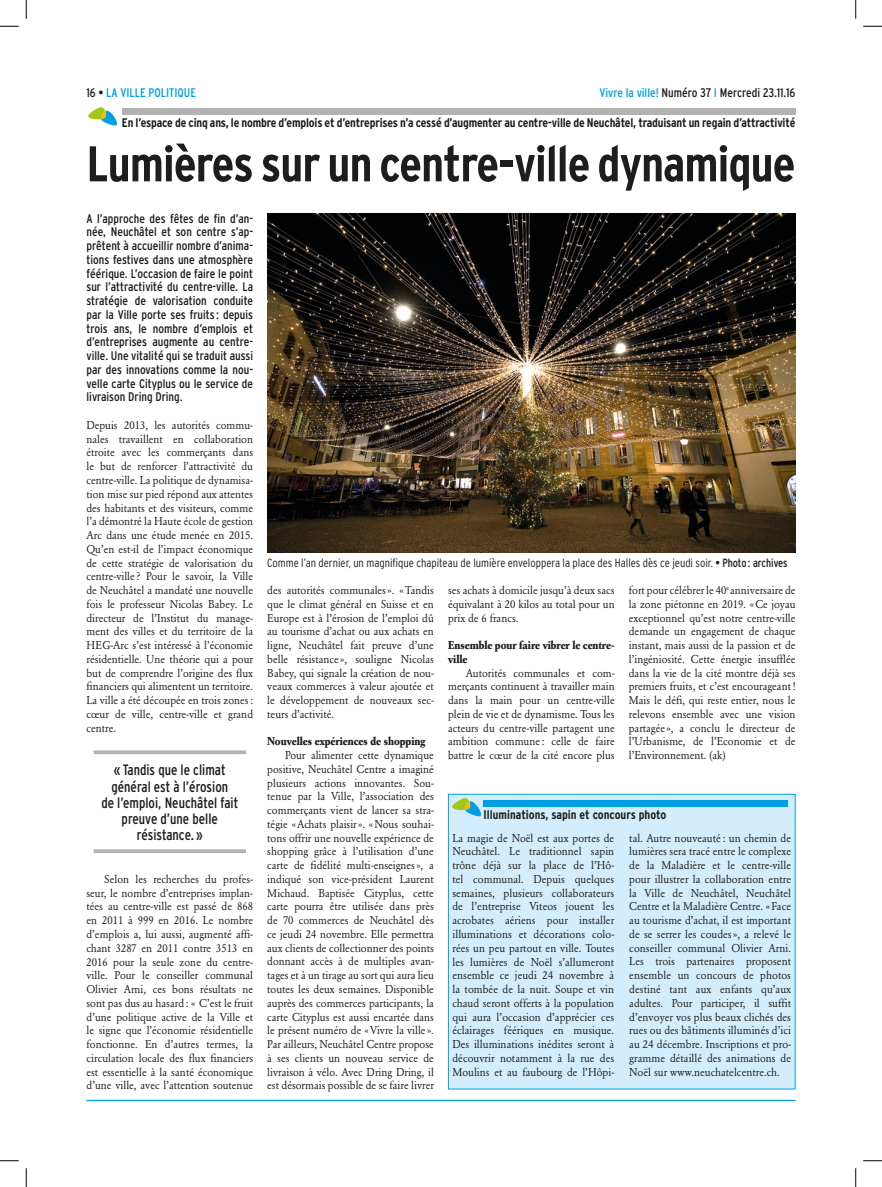
<style>
.page{position:relative;width:882px;height:1187px;background:#fff}
.page>*{position:absolute;margin:0;border:0;box-sizing:border-box;transform-origin:0 0}
.t1{font:700 condensed 50px "Interstate";letter-spacing:-.02em;color:#1d1d1b}
.t2{font:condensed 15px/16.2px "Interstate";color:#1d1d1b;text-align:center;scale:.95 1}
.t3{font:condensed 12.5px/13.8px "Interstate";color:#1d1d1b;text-align:justify}
.t4{font:700 condensed 12.5px "Interstate";letter-spacing:-.015em;color:#1d1d1b}
.t5{font:condensed 12.5px "Interstate";color:#009fe3}
.t6{font:300 condensed 11.88px "Interstate";color:#1d1d1b}
.t7{font:11.25px/13.8px "Garamond BE";color:#1d1d1b;text-align:justify;scale:.95 1}
.t8{font:700 11.25px/13.8px "Garamond BE";color:#1d1d1b;scale:.95 1}
.s1{color:#1d1d1b}
.s2{color:#009fe3}
.s3{font-weight:400}
</style>
<div class="page">
<hr style="left:86px;top:1099px;width:709px;height:1px;background:#009fe3">
<div style="left:122px;top:109px;width:673px;height:6px;background:#b2b2b2"></div>
<svg style="left:88px;top:107px;width:29px;height:18px"></svg>
<svg style="left:94px;top:750px;width:152px;height:4px"></svg>
<svg style="left:94px;top:849px;width:152px;height:4px"></svg>
<img style="left:267px;top:214px;width:528px;height:338px">
<div style="left:448px;top:794px;width:347px;height:294px;background:#d4edfc"></div>
<div style="left:448px;top:794px;width:347px;height:295px;border:1px solid #009fe3"></div>
<div style="left:483px;top:800px;width:305px;height:6px;background:#009fe3"></div>
<svg style="left:452px;top:798px;width:29px;height:18px"></svg>
<svg style="left:0;top:25px;width:19px;height:2px"></svg>
<svg style="left:863px;top:25px;width:19px;height:2px"></svg>
<svg style="left:0;top:1160px;width:19px;height:1px"></svg>
<svg style="left:863px;top:1160px;width:19px;height:1px"></svg>
<svg style="left:25px;top:0;width:2px;height:19px"></svg>
<svg style="left:25px;top:1168px;width:2px;height:18px"></svg>
<svg style="left:855px;top:0;width:1px;height:19px"></svg>
<svg style="left:855px;top:1168px;width:1px;height:18px"></svg>
<p class="t5" style="left:86px;top:85px;width:111px"><span class="s1">16 •</span> LA VILLE POLITIQUE</p>
<p class="t3" style="left:599px;top:85px;width:197px"><span class="s2">Vivre la ville!</span> Numéro 37 <span class="s2">I</span> Mercredi 23.11.16</p>
<p class="t4" style="left:122px;top:115px;width:675px">En l’espace de cinq ans, le nombre d’emplois et d’entreprises n’a cessé d’augmenter au centre-ville de Neuchâtel, traduisant un regain d’attractivité</p>
<h1 class="t1" style="left:86px;top:136px;width:710px">Lumières sur un centre-ville dynamique</h1>
<p class="t3" style="left:86px;top:211px;width:168px">A l’approche des fêtes de fin d’an&shy;née, Neuchâtel et son centre s’ap&shy;prêtent à accueillir nombre d’anima&shy;tions festives dans une atmosphère féérique. L’occasion de faire le point sur l’attractivité du centre-ville. La stratégie de valorisation conduite par la Ville porte ses fruits : depuis trois ans, le nombre d’emplois et d’entreprises augmente au centre&shy;ville. Une vitalité qui se traduit aussi par des innovations comme la nou&shy;velle carte Cityplus ou le service de livraison Dring Dring.</p>
<p class="t7" style="left:86px;top:418px;width:177px">Depuis 2013, les autorités commu&shy;nales travaillent en collaboration étroite avec les commerçants dans le but de renforcer l’attractivité du centre-ville. La politique de dynamisa&shy;tion mise sur pied répond aux attentes des habitants et des visiteurs, comme l’a démontré la Haute école de gestion Arc dans une étude menée en 2015.<br>Qu’en est-il de l’impact économique de cette stratégie de valorisation du centre-ville ? Pour le savoir, la Ville de Neuchâtel a mandaté une nouvelle fois le professeur Nicolas Babey. Le directeur de l’Institut du manage&shy;ment des villes et du territoire de la HEG-Arc s’est intéressé à l’économie résidentielle. Une théorie qui a pour but de comprendre l’origine des flux financiers qui alimentent un territoire.<br>La ville a été découpée en trois zones : cœur de ville, centre-ville et grand centre.</p>
<h2 class="t2" style="left:101px;top:761px;width:146px">« Tandis que le climat général est à l’érosion<br>de l’emploi, Neuchâtel fait preuve d’une belle résistance. »</h2>
<p class="t7" style="left:86px;top:872px;width:177px;text-indent:18px">Selon les recherches du profes&shy;seur, le nombre d’entreprises implan&shy;tées au centre-ville est passé de 868 en 2011 à 999 en 2016. Le nombre d’emplois a, lui aussi, augmenté affi&shy;chant 3287 en 2011 contre 3513 en 2016 pour la seule zone du centre&shy;ville. Pour le conseiller communal Olivier Arni, ces bons résultats ne sont pas dus au hasard: « C’est le fruit d’une politique active de la Ville et le signe que l’économie résidentielle fonctionne. En d’autres termes, la circulation locale des flux financiers est essentielle à la santé économique d’une ville, avec l’attention soutenue</p>
<p class="t6" style="left:267px;top:555px;width:522px">Comme l’an dernier, un magnifique chapiteau de lumière enveloppera la place des Halles dès ce jeudi soir. <span class="s3">• Photo : archives</span></p>
<p class="t7" style="left:448px;top:583px;width:177px">ses achats à domicile jusqu’à deux sacs équivalant à 20 kilos au total pour un prix de 6 francs.</p>
<p class="t8" style="left:448px;top:638px;width:177px">Ensemble pour faire vibrer le centre&shy;ville</p>
<p class="t7" style="left:448px;top:666px;width:177px;text-indent:18px">Autorités communales et com&shy;merçants continuent à travailler main dans la main pour un centre-ville plein de vie et de dynamisme. Tous les acteurs du centre-ville partagent une ambition commune : celle de faire battre le cœur de la cité encore plus</p>
<p class="t7" style="left:267px;top:583px;width:177px">des autorités communales». « Tandis que le climat général en Suisse et en Europe est à l’érosion de l’emploi dû au tourisme d’achat ou aux achats en ligne, Neuchâtel fait preuve d’une belle résistance », souligne Nicolas Babey, qui signale la création de nou&shy;veaux commerces à valeur ajoutée et le développement de nouveaux sec&shy;teurs d’activité.</p>
<p class="t8" style="left:267px;top:734px;width:168px">Nouvelles expériences de shopping</p>
<p class="t7" style="left:267px;top:748px;width:177px;text-indent:18px">Pour alimenter cette dynamique positive, Neuchâtel Centre a imaginé plusieurs actions innovantes. Sou&shy;tenue par la Ville, l’association des commerçants vient de lancer sa stra&shy;tégie «Achats plaisir». «Nous souhai&shy;tons offrir une nouvelle expérience de shopping grâce à l’utilisation d’une carte de fidélité multi-enseignes», a indiqué son vice-président Laurent Michaud. Baptisée Cityplus, cette carte pourra être utilisée dans près de 70 commerces de Neuchâtel dès ce jeudi 24 novembre. Elle permettra aux clients de collectionner des points donnant accès à de multiples avan&shy;tages et à un tirage au sort qui aura lieu toutes les deux semaines. Disponible auprès des commerces participants, la carte Cityplus est aussi encartée dans le présent numéro de «Vivre la ville ».<br>Par ailleurs, Neuchâtel Centre propose à ses clients un nouveau service de livraison à vélo. Avec Dring Dring, il est désormais possible de se faire livrer</p>
<p class="t7" style="left:629px;top:583px;width:177px">fort pour célébrer le 40<sup>e</sup> anniversaire de la zone piétonne en 2019. «Ce joyau exceptionnel qu’est notre centre-ville demande un engagement de chaque instant, mais aussi de la passion et de l’ingéniosité. Cette énergie insufflée dans la vie de la cité montre déjà ses premiers fruits, et c’est encourageant !<br>Mais le défi, qui reste entier, nous le relevons ensemble avec une vision partagée », a conclu le directeur de l’Urbanisme, de l’Economie et de l’Environnement. (ak)</p>
<p class="t4" style="left:483px;top:807px;width:184px">Illuminations, sapin et concours photo</p>
<p class="t7" style="left:452px;top:831px;width:172px">La magie de Noël est aux portes de Neuchâtel. Le traditionnel sapin trône déjà sur la place de l’Hô&shy;tel communal. Depuis quelques semaines, plusieurs collaborateurs de l’entreprise Viteos jouent les acrobates aériens pour installer illuminations et décorations colo&shy;rées un peu partout en ville. Toutes les lumières de Noël s’allumeront ensemble ce jeudi 24 novembre à la tombée de la nuit. Soupe et vin chaud seront offerts à la population qui aura l’occasion d’apprécier ces éclairages féériques en musique.<br>Des illuminations inédites seront à découvrir notamment à la rue des Moulins et au faubourg de l’Hôpi-</p>
<p class="t7" style="left:629px;top:831px;width:172px">tal. Autre nouveauté : un chemin de lumières sera tracé entre le complexe de la Maladière et le centre-ville pour illustrer la collaboration entre la Ville de Neuchâtel, Neuchâtel Centre et la Maladière Centre. « Face au tourisme d’achat, il est important de se serrer les coudes», a relevé le conseiller communal Olivier Arni.<br>Les trois partenaires proposent ensemble un concours de photos destiné tant aux enfants qu’aux adultes. Pour participer, il suffit d’envoyer vos plus beaux clichés des rues ou des bâtiments illuminés d’ici au 24 décembre. Inscriptions et pro&shy;gramme détaillé des animations de Noël sur www.neuchatelcentre.ch.</p>
</div>
